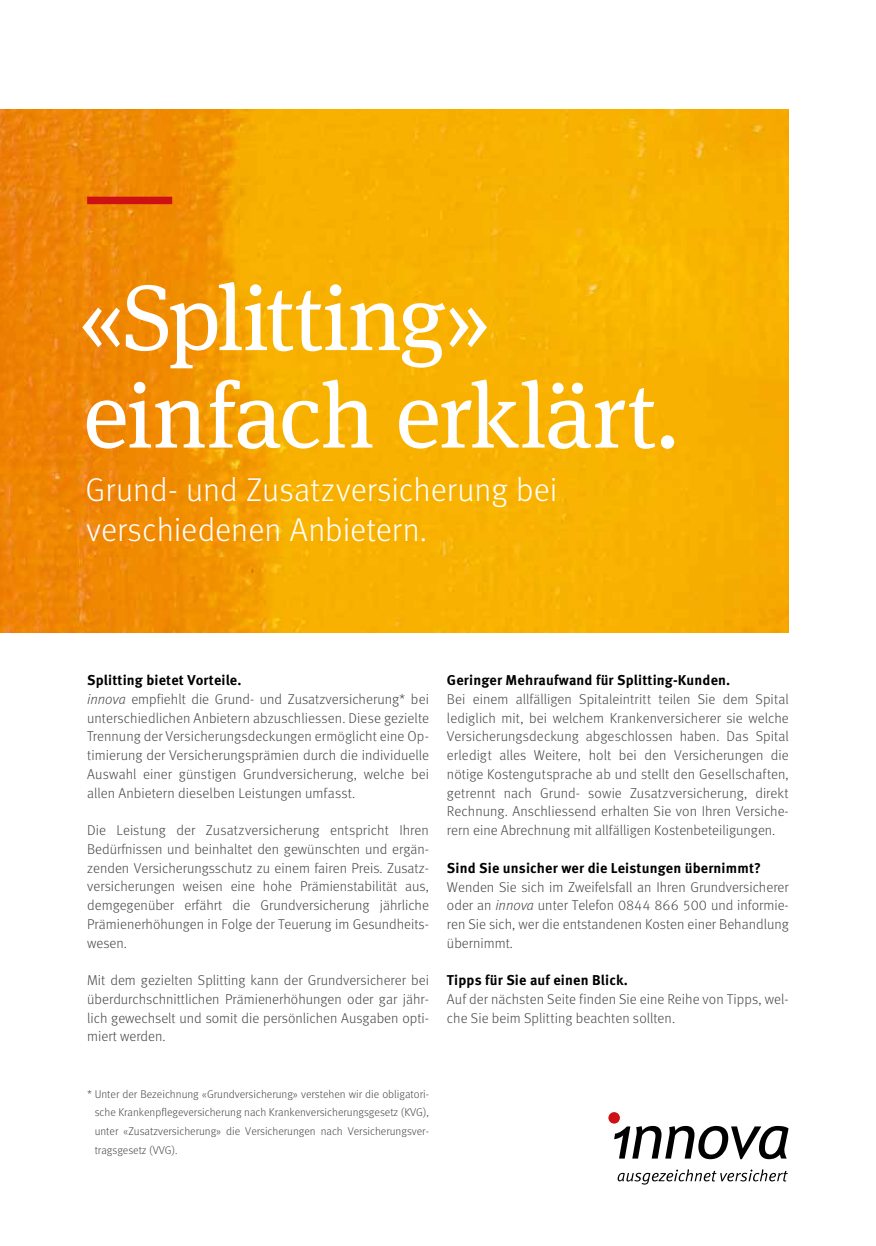
<style>
.page{position:relative;width:876px;height:1246px;background:#fff}
.page>*{position:absolute;margin:0;border:0;box-sizing:border-box;transform-origin:0 0}
.t1{font:93px/97.5px "Meta Serif";letter-spacing:-.015em;color:#fff}
.t2{font:300 33px/40.5px "Meta Pro";color:#fff}
.t3{font:300 14.25px/18.8px "Meta Pro";color:#484847;text-align:justify}
.t4{font:700 14.25px "Meta Pro";letter-spacing:.01em;color:#000}
.t5{font:300 11.25px/18.8px "Meta Pro";color:#484847;text-align:justify}
.s1{font-weight:700;color:#000}
.s2{font-style:italic}
</style>
<div class="page">
<img style="left:0;top:110px;width:789px;height:523px">
<div style="left:87px;top:197px;width:85px;height:7px;background:#cd1013"></div>
<svg style="left:614px;top:1126px;width:174px;height:33px"></svg>
<div style="left:608px;top:1112px;width:12px;height:11px;background:#cd1013;border-radius:50%"></div>
<svg style="left:618px;top:1169px;width:170px;height:15px"></svg>
<h1 class="t1" style="left:77px;top:268px;width:604px">«Splitting» einfach erklärt.</h1>
<h2 class="t2" style="left:85px;top:467px;width:473px">Grund- und Zusatzversicherung bei verschiedenen Anbietern.</h2>
<p class="t3" style="left:87px;top:670px;width:343px;text-align:left"><span class="s1">Splitting bietet Vorteile.<br></span><span class="s2">innova</span> empfiehlt die Grund- und Zusatzversicherung* bei unterschiedlichen Anbietern abzuschliessen. Diese gezielte Trennung der Versicherungsdeckungen ermöglicht eine Op&shy;timierung der Versicherungsprämien durch die individuelle Auswahl einer günstigen Grundversicherung, welche bei allen Anbietern dieselben Leistungen umfasst.</p>
<p class="t3" style="left:87px;top:820px;width:343px">Die Leistung der Zusatzversicherung entspricht Ihren Bedürfnissen und beinhaltet den gewünschten und ergän&shy;zenden Versicherungsschutz zu einem fairen Preis. Zusatz&shy;versicherungen weisen eine hohe Prämienstabilität aus, demgegenüber erfährt die Grundversicherung jährliche Prämienerhöhungen in Folge der Teuerung im Gesundheits&shy;wesen.</p>
<p class="t3" style="left:87px;top:970px;width:343px">Mit dem gezielten Splitting kann der Grundversicherer bei überdurchschnittlichen Prämienerhöhungen oder gar jähr&shy;lich gewechselt und somit die persönlichen Ausgaben opti&shy;miert werden.</p>
<p class="t4" style="left:447px;top:669px;width:285px">Geringer Mehraufwand für Splitting-Kunden.</p>
<p class="t3" style="left:447px;top:689px;width:343px">Bei einem allfälligen Spitaleintritt teilen Sie dem Spital lediglich mit, bei welchem Krankenversicherer sie welche Versicherungsdeckung abgeschlossen haben. Das Spital erledigt alles Weitere, holt bei den Versicherungen die nötige Kostengutsprache ab und stellt den Gesellschaften, getrennt nach Grund- sowie Zusatzversicherung, direkt Rechnung. Anschliessend erhalten Sie von Ihren Versiche&shy;rern eine Abrechnung mit allfälligen Kostenbeteiligungen.</p>
<p class="t4" style="left:447px;top:857px;width:316px">Sind Sie unsicher wer die Leistungen übernimmt?</p>
<p class="t3" style="left:447px;top:876px;width:343px">Wenden Sie sich im Zweifelsfall an Ihren Grundversicherer oder an <span class="s2">innova</span> unter Telefon 0844 866 500 und informie&shy;ren Sie sich, wer die entstandenen Kosten einer Behandlung übernimmt.</p>
<p class="t4" style="left:447px;top:969px;width:182px">Tipps für Sie auf einen Blick.</p>
<p class="t3" style="left:447px;top:989px;width:343px">Auf der nächsten Seite finden Sie eine Reihe von Tipps, wel&shy;che Sie beim Splitting beachten sollten.</p>
<p class="t5" style="left:95px;top:1084px;width:336px;text-indent:-8px">* Unter der Bezeichnung «Grundversicherung» verstehen wir die obligatori&shy;sche Krankenpflegeversicherung nach Krankenversicherungsgesetz (KVG), unter «Zusatzversicherung» die Versicherungen nach Versicherungsver&shy;tragsgesetz (VVG).</p>
</div>
